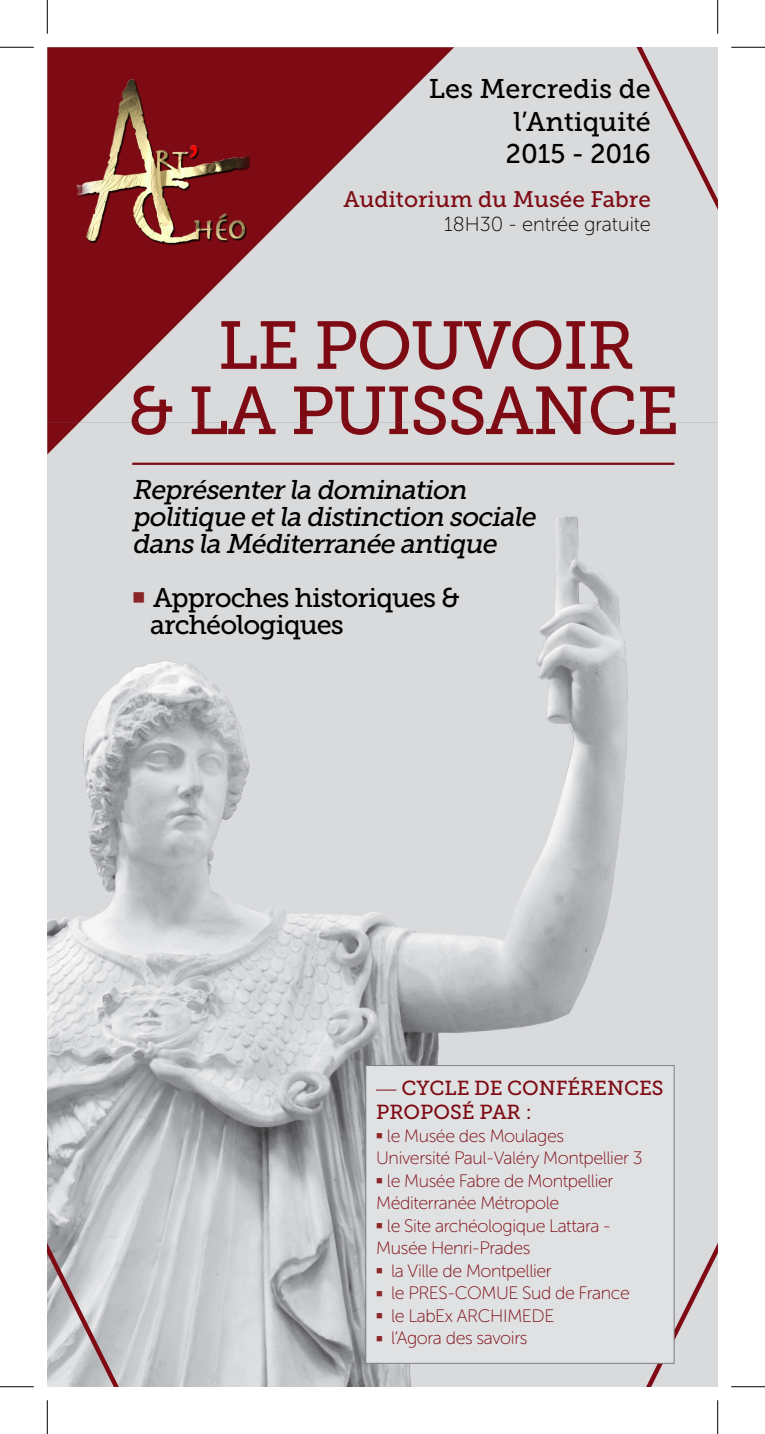
<style>
.page{position:relative;width:765px;height:1434px;background:#fff}
.page>*{position:absolute;margin:0;border:0;box-sizing:border-box;transform-origin:0 0}
.t1{font:67.5px/65.2px "Museo Slab 500";letter-spacing:-.02em;color:#7e0b14}
.t2{font:italic 27px/27px "Museo Slab 500";color:#000}
.t3{font:27px/27px "Museo Slab 500";letter-spacing:-.03em;color:#000}
.t4{font:27px/32.4px "Museo Slab 500";color:#000;text-align:right}
.t5{font:27px "Museo Sans Rounded 500";color:#000}
.t6{font:22.5px "Museo Slab 500";color:#7e0b14}
.t7{font:20.25px/24.3px "Museo Slab 500";color:#7e0b14}
.t8{font:20.25px "Museo Sans Rounded 100";color:#000}
.t9{font:18px/22.5px "Museo Sans Rounded 100";letter-spacing:-.02em;color:#7e0b14}
.s1{color:#8a2625}
.s2{font-family:"Bell Gothic BT"}
</style>
<div class="page">
<svg style="left:47px;top:47px;width:364px;height:375px;background:#af7b81"></svg>
<div style="left:411px;top:47px;width:306px;height:375px;background:#d9dadc"></div>
<img style="left:72px;top:65px;width:177px;height:183px">
<img style="left:47px;top:422px;width:670px;height:965px">
<div style="left:436px;top:1068px;width:281px;height:319px;background:#d9dadc"></div>
<div style="left:365px;top:1065px;width:309px;height:299px;background:#e0e1e2;border:1px solid #7c7e81"></div>
<svg style="left:47px;top:966px;width:230px;height:421px;background:#c3c3c6"></svg>
<hr style="left:0;top:47px;width:34px;height:1px;background:#000">
<hr style="left:730px;top:47px;width:34px;height:1px;background:#000">
<hr style="left:0;top:1386px;width:34px;height:1px;background:#000">
<hr style="left:730px;top:1386px;width:34px;height:1px;background:#000">
<hr style="left:47px;top:0;width:1px;height:34px;background:#000">
<hr style="left:47px;top:1400px;width:1px;height:34px;background:#000">
<hr style="left:717px;top:0;width:1px;height:34px;background:#000">
<hr style="left:717px;top:1400px;width:1px;height:34px;background:#000">
<h2 class="t4" style="left:428px;top:73px;width:223px">Les Mercredis de l’Antiquité</h2>
<h2 class="t5" style="left:505px;top:139px;width:146px">2015 - 2016</h2>
<p class="t6" style="left:343px;top:187px;width:309px">Auditorium du Musée Fabre</p>
<p class="t8" style="left:444px;top:213px;width:208px">18H30 - entrée gratuite</p>
<h1 class="t1" style="left:128px;top:313px;width:552px;text-indent:89px">LE POUVOIR &amp; LA PUISSANCE</h1>
<h2 class="t2" style="left:132px;top:476px;width:410px">Représenterla domination politique etla distinction sociale dans la Méditerranée antique</h2>
<h2 class="t3" style="left:150px;top:584px;width:311px;text-indent:-18px"><span class="s1">■</span> Approches historiques &amp; archéologiques</h2>
<p class="t7" style="left:376px;top:1076px;width:289px"><span class="s2">—</span> CYCLE DE CONFÉRENCES<br>PROPOSÉ PAR :</p>
<p class="t9" style="left:376px;top:1124px;width:268px"><span class="s1">■</span> le Musée des Moulages<br>Université Paul-Valéry Montpellier 3</p>
<p class="t9" style="left:376px;top:1169px;width:238px"><span class="s1">■</span> le Musée Fabre de Montpellier<br>Méditerranée Métropole</p>
<p class="t9" style="left:376px;top:1214px;width:236px"><span class="s1">■</span> le Site archéologique Lattara -<br>Musée Henri-Prades</p>
<p class="t9" style="left:376px;top:1259px;width:177px"><span class="s1">■</span> la Ville de Montpellier</p>
<p class="t9" style="left:376px;top:1282px;width:255px"><span class="s1">■</span> le PRES-COMUE Sud de France</p>
<p class="t9" style="left:376px;top:1304px;width:179px"><span class="s1">■</span> le LabEx ARCHIMEDE</p>
<p class="t9" style="left:376px;top:1327px;width:152px"><span class="s1">■</span> l’Agora des savoirs</p>
</div>
